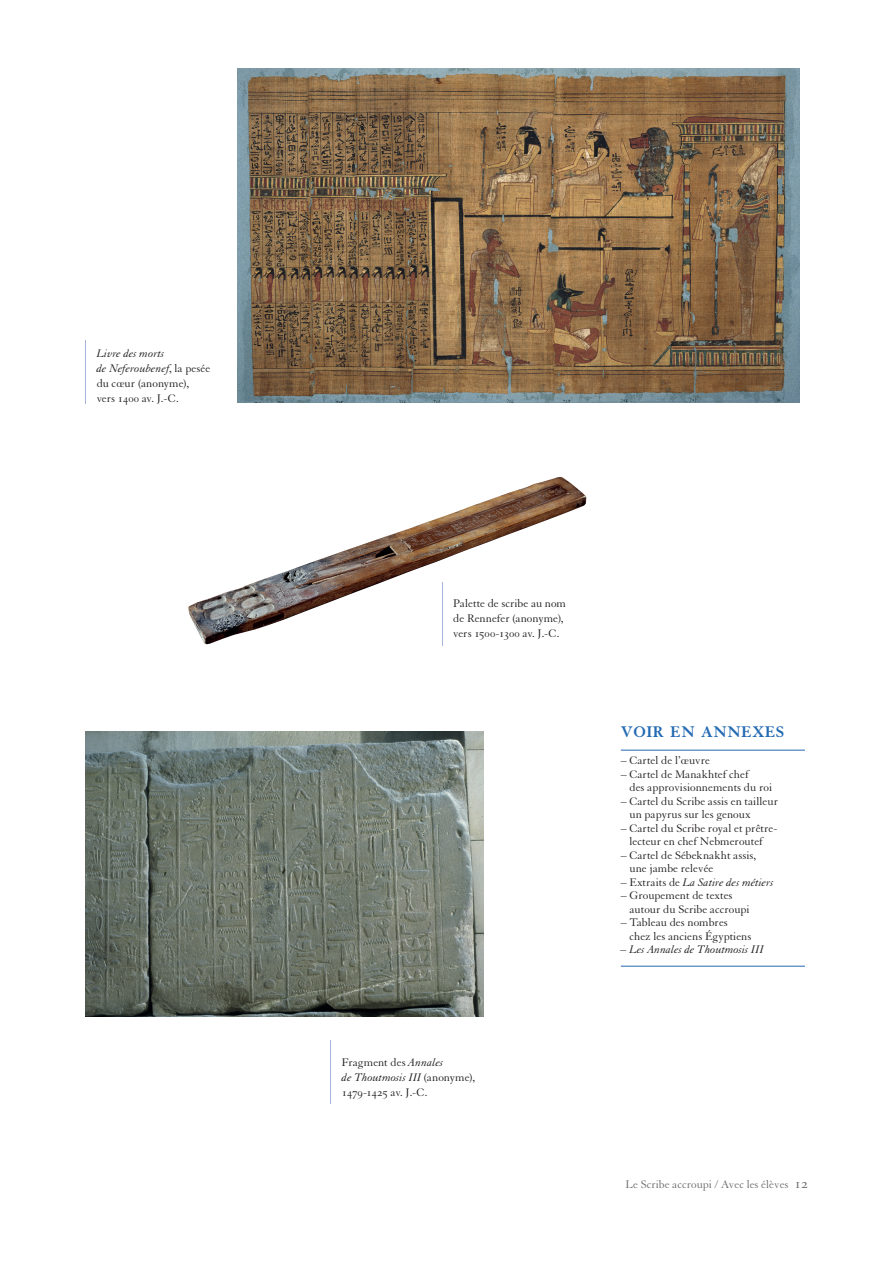
<style>
.page{position:relative;width:893px;height:1263px;background:#fff}
.page>*{position:absolute;margin:0;border:0;box-sizing:border-box;transform-origin:0 0}
.t1{font:700 16.8px "Granjon LT Std";letter-spacing:.03em;color:#236ab2}
.t2{font:12px/15px "Granjon LT Std";color:#231f20}
.t3{font:italic 12px "Granjon LT Std";color:#231f20}
.t4{font:12px "Granjon LT Std";color:#6c6d70}
.s1{font-style:italic}
.s2{font-style:normal}
.s3{font-size:15px}
</style>
<div class="page">
<img style="left:237px;top:68px;width:562px;height:335px">
<img style="left:85px;top:731px;width:398px;height:285px">
<hr style="left:85px;top:340px;width:1px;height:64px;background:#a7b5da">
<hr style="left:330px;top:1040px;width:1px;height:64px;background:#a7b5da">
<hr style="left:442px;top:583px;width:1px;height:63px;background:#a7b5da">
<hr style="left:621px;top:750px;width:184px;height:1px;background:#236ab2">
<hr style="left:621px;top:966px;width:184px;height:1px;background:#236ab2">
<img style="left:188px;top:477px;width:398px;height:167px">
<p class="t2" style="left:97px;top:346px;width:115px"><span class="s1">Livre des morts<br>de Neferoubenef</span>, la pesée du cœur (anonyme), vers 1400 av. J.-C.</p>
<p class="t2" style="left:453px;top:596px;width:114px">Palette de scribe au nom de Rennefer (anonyme), vers 1500-1300 av. J.-C.</p>
<p class="t2" style="left:342px;top:1055px;width:135px">Fragment des <span class="s1">Annales<br>de Thoutmosis III</span> (anonyme),<br>1479-1425 av. J.-C.</p>
<h1 class="t1" style="left:621px;top:723px;width:165px">VOIR EN ANNEXES</h1>
<p class="t2" style="left:621px;top:753px;width:91px">– Cartel de l’œuvre</p>
<p class="t2" style="left:629px;top:767px;width:144px;line-height:13.5px;text-indent:-9px">– Cartel de Manakhtef chef<br>des approvisionnements du roi</p>
<p class="t2" style="left:629px;top:794px;width:150px;line-height:13.5px;text-indent:-9px">– Cartel du Scribe assis en tailleur un papyrus sur les genoux</p>
<p class="t2" style="left:621px;top:821px;width:158px;line-height:13.5px;text-align:center">– Cartel du Scribe royal et prêtre&shy;lecteur en chef Nebmeroutef</p>
<p class="t2" style="left:629px;top:848px;width:128px;line-height:13.5px;text-indent:-9px">– Cartel de Sébeknakht assis, une jambe relevée</p>
<p class="t3" style="left:621px;top:875px;width:154px"><span class="s2">– Extraits de</span> La Satire des métiers</p>
<p class="t2" style="left:629px;top:889px;width:122px;line-height:13.5px;text-indent:-9px">– Groupement de textes autour du Scribe accroupi</p>
<p class="t2" style="left:629px;top:916px;width:123px;line-height:13.5px;text-indent:-9px">– Tableau des nombres chez les anciens Égyptiens</p>
<p class="t3" style="left:621px;top:943px;width:145px">– Les Annales de Thoutmosis III</p>
<p class="t4" style="left:626px;top:1178px;width:184px">Le Scribe accroupi / Avec les élèves <span class="s3">12</span></p>
</div>
